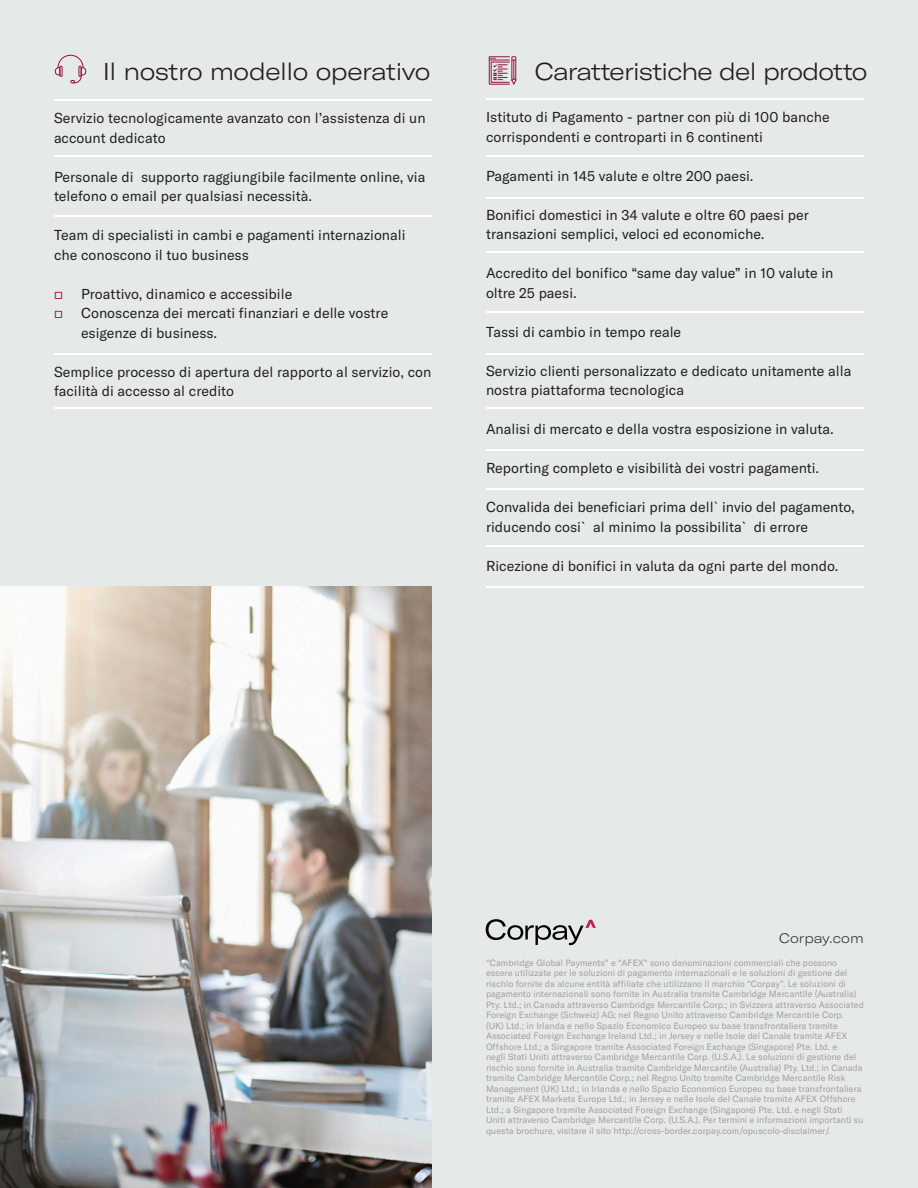
<style>
.page{position:relative;width:918px;height:1188px;background:#e5eae8}
.page>*{position:absolute;margin:0;border:0;box-sizing:border-box;transform-origin:0 0}
.t1{font:300 expanded 24px "GT America";letter-spacing:-.035em;color:#212121}
.t2{font:14.25px/19.5px "GT America";color:#212121}
.t3{font:14.25px "Apex New";color:#981a3a}
.t4{font:300 expanded 13.5px "GT America";color:#3c3c3c}
.t5{font:9px/10.5px "GT America";color:#a0a0a0}
</style>
<div class="page">
<img style="left:0;top:587px;width:431px;height:601px">
<svg style="left:486px;top:919px;width:110px;height:26px"></svg>
<hr style="left:54px;top:99px;width:377px;height:2px;background:#fff">
<hr style="left:54px;top:156px;width:377px;height:1px;background:#fff">
<hr style="left:54px;top:215px;width:377px;height:2px;background:#fff">
<hr style="left:54px;top:354px;width:377px;height:1px;background:#fff">
<hr style="left:486px;top:98px;width:378px;height:1px;background:#fff">
<hr style="left:486px;top:156px;width:378px;height:1px;background:#fff">
<hr style="left:486px;top:197px;width:378px;height:2px;background:#fff">
<hr style="left:486px;top:251px;width:378px;height:2px;background:#fff">
<hr style="left:486px;top:311px;width:378px;height:1px;background:#fff">
<svg style="left:55px;top:55px;width:31px;height:29px"></svg>
<svg style="left:489px;top:56px;width:28px;height:29px"></svg>
<hr style="left:55px;top:408px;width:377px;height:1px;background:#fff">
<hr style="left:486px;top:354px;width:378px;height:1px;background:#fff">
<hr style="left:486px;top:408px;width:378px;height:1px;background:#fff">
<hr style="left:486px;top:449px;width:378px;height:2px;background:#fff">
<hr style="left:486px;top:488px;width:378px;height:2px;background:#fff">
<hr style="left:486px;top:545px;width:378px;height:1px;background:#fff">
<hr style="left:486px;top:586px;width:378px;height:1px;background:#fff">
<p class="t1" style="left:103px;top:57px;width:329px">Il nostro modello operativo</p>
<p class="t1" style="left:535px;top:57px;width:334px">Caratteristiche del prodotto</p>
<p class="t2" style="left:54px;top:108px;width:373px">Servizio tecnologicamente avanzato con l’assistenza di un account dedicato</p>
<p class="t2" style="left:54px;top:167px;width:373px">Personale di supporto raggiungibile facilmente online, via telefono o email per qualsiasi necessità.</p>
<p class="t2" style="left:54px;top:225px;width:353px">Team di specialisti in cambi e pagamenti internazionali che conoscono il tuo business</p>
<p class="t3" style="left:54px;top:286px;width:10px">▫</p>
<p class="t2" style="left:81px;top:284px;width:213px">Proattivo, dinamico e accessibile</p>
<p class="t3" style="left:54px;top:305px;width:10px">▫</p>
<p class="t2" style="left:81px;top:303px;width:309px">Conoscenza dei mercati finanziari e delle vostre esigenze di business.</p>
<p class="t2" style="left:54px;top:362px;width:379px">Semplice processo di apertura del rapporto al servizio, con facilità di accesso al credito</p>
<p class="t2" style="left:486px;top:107px;width:345px">Istituto di Pagamento - partner con più di 100 banche corrispondenti e controparti in 6 continenti</p>
<p class="t2" style="left:486px;top:166px;width:269px">Pagamenti in 145 valute e oltre 200 paesi.</p>
<p class="t2" style="left:486px;top:205px;width:324px">Bonifici domestici in 34 valute e oltre 60 paesi per transazioni semplici, veloci ed economiche.</p>
<p class="t2" style="left:486px;top:263px;width:349px">Accredito del bonifico “same day value” in 10 valute in oltre 25 paesi.</p>
<p class="t2" style="left:486px;top:322px;width:197px">Tassi di cambio in tempo reale</p>
<p class="t2" style="left:486px;top:361px;width:367px">Servizio clienti personalizzato e dedicato unitamente alla nostra piattaforma tecnologica</p>
<p class="t2" style="left:486px;top:419px;width:349px">Analisi di mercato e della vostra esposizione in valuta.</p>
<p class="t2" style="left:486px;top:458px;width:335px">Reporting completo e visibilità dei vostri pagamenti.</p>
<p class="t2" style="left:486px;top:497px;width:370px">Convalida dei beneficiari prima dell`invio del pagamento, riducendo cosi` al minimo la possibilita` di errore</p>
<p class="t2" style="left:486px;top:556px;width:354px">Ricezione di bonifici in valuta da ogni parte del mondo.</p>
<p class="t4" style="left:779px;top:930px;width:86px">Corpay.com</p>
<p class="t5" style="left:486px;top:957px;width:379px">“Cambridge Global Payments” e “AFEX” sono denominazioni commerciali che possono essere utilizzate per le soluzioni di pagamento internazionali e le soluzioni di gestione del rischio fornite da alcune entità affiliate che utilizzano il marchio “Corpay”. Le soluzioni di pagamento internazionali sono fornite in Australia tramite Cambridge Mercantile (Australia)<br>Pty. Ltd.; in Canada attraverso Cambridge Mercantile Corp.; in Svizzera attraverso Associated Foreign Exchange (Schweiz) AG; nel Regno Unito attraverso Cambridge Mercantile Corp. (UK) Ltd.; in Irlanda e nello Spazio Economico Europeo su base transfrontaliera tramite Associated Foreign Exchange Ireland Ltd.; in Jersey e nelle Isole del Canale tramite AFEX Offshore Ltd.; a Singapore tramite Associated Foreign Exchange (Singapore) Pte. Ltd. e<br>negli Stati Uniti attraverso Cambridge Mercantile Corp. (U.S.A.). Le soluzioni di gestione del rischio sono fornite in Australia tramite Cambridge Mercantile (Australia) Pty. Ltd.; in Canada tramite Cambridge Mercantile Corp.; nel Regno Unito tramite Cambridge Mercantile Risk Management (UK) Ltd.; in Irlanda e nello Spazio Economico Europeo su base transfrontaliera tramite AFEX Markets Europe Ltd.; in Jersey e nelle Isole del Canale tramite AFEX Offshore Ltd.; a Singapore tramite Associated Foreign Exchange (Singapore) Pte. Ltd. e negli Stati Uniti attraverso Cambridge Mercantile Corp. (U.S.A.). Per termini e informazioni importanti su questa brochure, visitare il sito http://cross-border.corpay.com/opuscolo-disclaimer/.</p>
</div>
